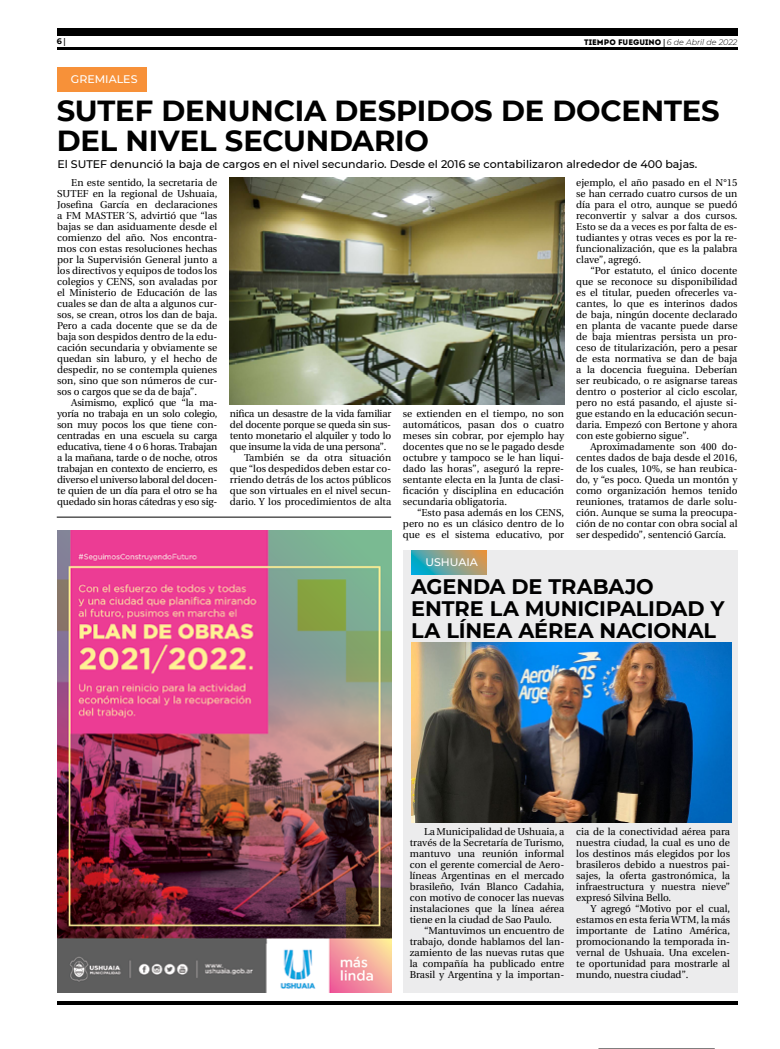
<style>
.page{position:relative;width:780px;height:1049px;background:#fff}
.page>*{position:absolute;margin:0;border:0;box-sizing:border-box;transform-origin:0 0}
.t1{font:700 29px/30px "Montserrat";letter-spacing:-.005em;color:#000}
.t2{font:700 21px/22px "Montserrat";letter-spacing:-.005em;color:#000}
.t3{font:500 11px "Montserrat";color:#000}
.t4{font:500 11px "Montserrat";color:#fff}
.t5{font:10px/11px "Utopia";color:#000;text-align:justify}
.t6{font:10px "Utopia";letter-spacing:-.02em;color:#000}
.t7{font:8px "Intro";color:#000}
.t8{font:700 8px "Montserrat";color:#000}
.s1{font-family:"Utopia"}
.s2{font-family:"Utopia";font-weight:700}
.s3{font-family:"Montserrat";font-weight:300;font-style:italic}
</style>
<div class="page">
<hr style="left:57px;top:48px;width:680px;height:2px;background:#000">
<div style="left:57px;top:28px;width:680px;height:7px;background:#000"></div>
<hr style="left:57px;top:1001px;width:680px;height:4px;background:#000">
<img style="left:57px;top:531px;width:334px;height:461px">
<hr style="left:598px;top:1048px;width:116px;height:1px;background:#000">
<hr style="left:57px;top:517px;width:334px;height:1px;background:#000">
<div style="left:57px;top:67px;width:89px;height:25px;background:#f79139"></div>
<div style="left:403px;top:550px;width:334px;height:442px;background:#ececed"></div>
<img style="left:230px;top:178px;width:334px;height:227px">
<svg style="left:411px;top:550px;width:75px;height:24px;background:#7aa18f"></svg>
<img style="left:411px;top:643px;width:320px;height:180px">
<p class="t8" style="left:57px;top:35px;width:11px">6 <span class="s1">|</span></p>
<p class="t7" style="left:584px;top:37px;width:155px">TIEMPO FUEGUINO <span class="s2">|</span> <span class="s3">6 de Abril de 2022</span></p>
<p class="t4" style="left:71px;top:72px;width:68px">GREMIALES</p>
<h1 class="t1" style="left:57px;top:94px;width:664px">SUTEF DENUNCIA DESPIDOS DE DOCENTES<br>DEL NIVEL SECUNDARIO</h1>
<p class="t3" style="left:58px;top:156px;width:641px">El SUTEF denunció la baja de cargos en el nivel secundario. Desde el 2016 se contabilizaron alrededor de 400 bajas.</p>
<p class="t5" style="left:57px;top:177px;width:162px;text-indent:14px">En este sentido, la secretaria de SUTEF en la regional de Ushuaia, Josefina García en declaraciones a FM MASTER´S, advirtió que “las bajas se dan asiduamente desde el comienzo del año. Nos encontra&shy;mos con estas resoluciones hechas por la Supervisión General junto a los directivos y equipos de todos los colegios y CENS, son avaladas por el Ministerio de Educación de las cuales se dan de alta a algunos cur&shy;sos, se crean, otros los dan de baja.<br>Pero a cada docente que se da de baja son despidos dentro de la edu&shy;cación secundaria y obviamente se quedan sin laburo, y el hecho de despedir, no se contempla quienes son, sino que son números de cur&shy;sos o cargos que se da de baja”.</p>
<p class="t5" style="left:57px;top:397px;width:162px;text-indent:14px">Asimismo, explicó que “la ma&shy;yoría no trabaja en un solo colegio, son muy pocos los que tiene con&shy;centradas en una escuela su carga educativa, tiene 4 o 6 horas. Trabajan a la mañana, tarde o de noche, otros trabajan en contexto de encierro, es diverso el universo laboral del docen&shy;te quien de un día para el otro se ha quedado sin horas cátedras y eso sig-</p>
<p class="t6" style="left:230px;top:408px;width:163px">nifica un desastre de la vida familiar</p>
<p class="t5" style="left:576px;top:177px;width:163px">ejemplo, el año pasado en el N°15 se han cerrado cuatro cursos de un día para el otro, aunque se puedó reconvertir y salvar a dos cursos.<br>Esto se da a veces es por falta de es&shy;tudiantes y otras veces es por la re&shy;funcionalización, que es la palabra clave”, agregó.</p>
<p class="t5" style="left:576px;top:265px;width:163px;text-indent:14px">“Por estatuto, el único docente que se reconoce su disponibilidad es el titular, pueden ofrecerles va&shy;cantes, lo que es interinos dados de baja, ningún docente declarado en planta de vacante puede darse de baja mientras persista un pro&shy;ceso de titularización, pero a pesar de esta normativa se dan de baja a la docencia fueguina. Deberían ser reubicado, o re asignarse tareas dentro o posterior al ciclo escolar, pero no está pasando, el ajuste si&shy;gue estando en la educación secun&shy;daria. Empezó con Bertone y ahora con este gobierno sigue”.</p>
<p class="t5" style="left:576px;top:441px;width:163px;text-indent:14px">Aproximadamente son 400 do&shy;centes dados de baja desde el 2016, de los cuales, 10%, se han reubica&shy;do, y “es poco. Queda un montón y como organización hemos tenido reuniones, tratamos de darle solu&shy;ción. Aunque se suma la preocupa&shy;ción de no contar con obra social al ser despedido”, sentenció García.</p>
<h2 class="t2" style="left:411px;top:575px;width:315px">AGENDA DE TRABAJO<br>ENTRE LA MUNICIPALIDAD Y<br>LA LÍNEA AÉREA NACIONAL</h2>
<p class="t5" style="left:403px;top:408px;width:163px">se extienden en el tiempo, no son automáticos, pasan dos o cuatro meses sin cobrar, por ejemplo hay docentes que no se le pagado desde octubre y tampoco se le han liqui&shy;dado las horas”, aseguró la repre&shy;sentante electa en la Junta de clasi&shy;ficación y disciplina en educación secundaria obligatoria.</p>
<p class="t5" style="left:403px;top:507px;width:163px;text-indent:14px">“Esto pasa además en los CENS, pero no es un clásico dentro de lo que es el sistema educativo, por</p>
<p class="t6" style="left:230px;top:419px;width:163px">del docente porque se queda sin sus-</p>
<p class="t6" style="left:230px;top:430px;width:163px">tento monetario el alquiler y todo lo</p>
<p class="t6" style="left:230px;top:441px;width:158px">que insume la vida de una persona”.</p>
<p class="t5" style="left:244px;top:452px;width:149px">También se da otra situación</p>
<p class="t5" style="left:230px;top:463px;width:163px">que “los despedidos deben estar co-</p>
<p class="t5" style="left:230px;top:474px;width:163px">rriendo detrás de los actos públicos</p>
<p class="t5" style="left:230px;top:485px;width:163px">que son virtuales en el nivel secun-</p>
<p class="t5" style="left:230px;top:496px;width:163px">dario. Y los procedimientos de alta</p>
<p class="t4" style="left:425px;top:555px;width:54px">USHUAIA</p>
<p class="t5" style="left:410px;top:826px;width:156px;text-indent:14px">La Municipalidad de Ushuaia, a través de la Secretaría de Turismo, mantuvo una reunión informal con el gerente comercial de Aero&shy;líneas Argentinas en el mercado brasileño, Iván Blanco Cadahia, con motivo de conocer las nuevas instalaciones que la línea aérea tiene en la ciudad de Sao Paulo.</p>
<p class="t5" style="left:410px;top:925px;width:156px;text-indent:14px">“Mantuvimos un encuentro de trabajo, donde hablamos del lan&shy;zamiento de las nuevas rutas que la compañía ha publicado entre Brasil y Argentina y la importan-</p>
<p class="t5" style="left:576px;top:826px;width:155px">cia de la conectividad aérea para nuestra ciudad, la cual es uno de los destinos más elegidos por los brasileros debido a nuestros pai&shy;sajes, la oferta gastronómica, la infraestructura y nuestra nieve” expresó Silvina Bello.</p>
<p class="t5" style="left:576px;top:903px;width:155px;text-indent:14px">Y agregó “Motivo por el cual, estamos en esta feria WTM, la más importante de Latino América, promocionando la temporada in&shy;vernal de Ushuaia. Una excelen&shy;te oportunidad para mostrarle al mundo, nuestra ciudad”.</p>
</div>
